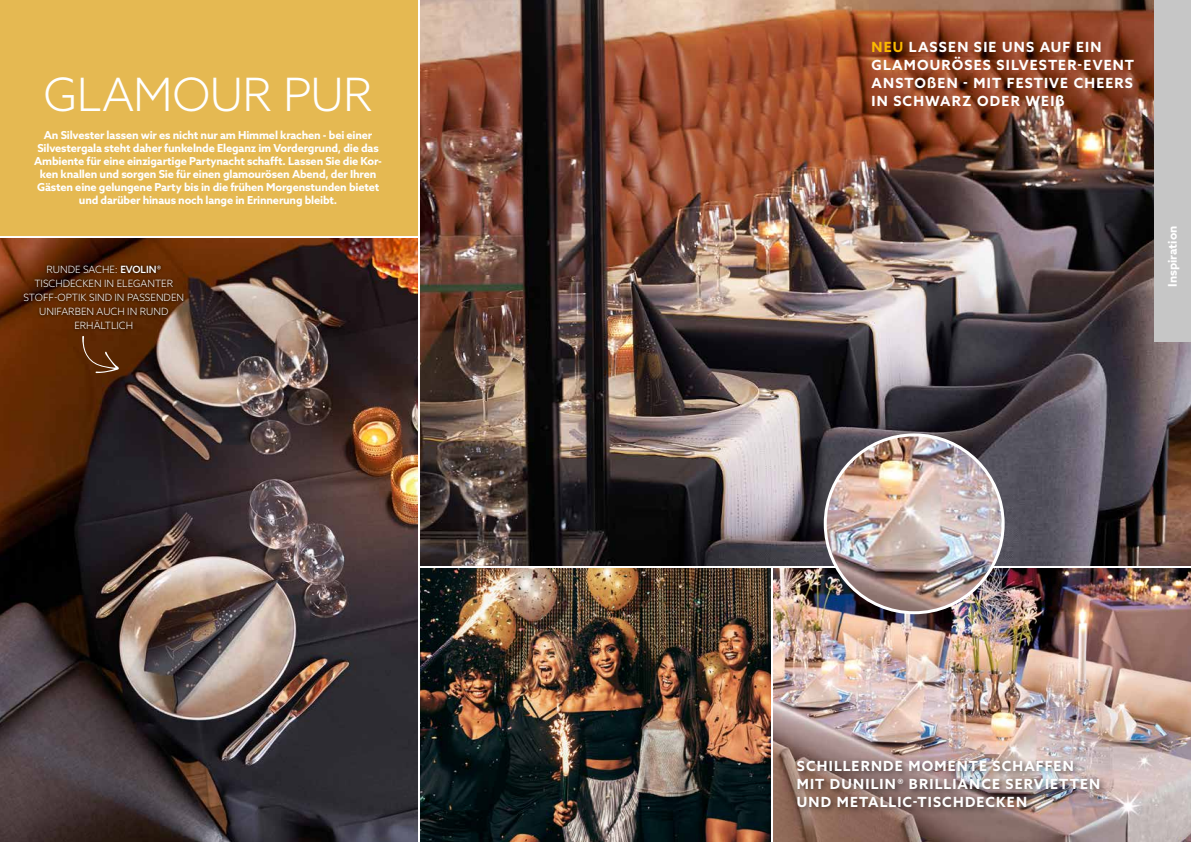
<style>
.page{position:relative;width:1191px;height:842px;background:#fff}
.page>*{position:absolute;margin:0;border:0;box-sizing:border-box;transform-origin:0 0}
.t1{font:300 46px "Azo Sans";letter-spacing:-.01em;color:#fff}
.t2{font:700 14px/18px "Azo Sans";letter-spacing:.085em;color:#fff}
.t3{font:700 12px "Azo Sans";color:#fff}
.t4{font:700 11px/13px "Azo Sans";letter-spacing:-.015em;color:#fff;text-align:center}
.t5{font:300 10px/14px "Azo Sans";color:#fff;text-align:center}
.s1{font-weight:500}
.s2{color:#fbba00}
</style>
<div class="page">
<img style="left:420px;top:0;width:771px;height:566px">
<img style="left:773px;top:569px;width:418px;height:273px">
<img style="left:420px;top:569px;width:350px;height:273px">
<img style="left:0;top:239px;width:417px;height:603px">
<div style="left:0;top:0;width:417px;height:236px;background:#e5b952"></div>
<img style="left:825px;top:435px;width:178px;height:178px;border-radius:89px">
<div style="left:1154px;top:0;width:37px;height:341px;background:#c6c6c6"></div>
<svg style="left:21px;top:263px;width:165px;height:69px;background:#582807"></svg>
<svg style="left:82px;top:336px;width:37px;height:37px"></svg>
<div style="left:794px;top:757px;width:312px;height:57px;background:#000;opacity:.53"></div>
<h1 class="t1" style="left:44px;top:64px;width:330px">GLAMOUR PUR</h1>
<p class="t4" style="left:34px;top:128px;width:349px">An Silvester lassen wir es nicht nur am Himmel krachen - bei einer Silvestergala steht daher funkelnde Eleganz im Vordergrund, die das Ambiente für eine einzigartige Partynacht schafft. Lassen Sie die Kor&shy;ken knallen und sorgen Sie für einen glamourösen Abend, der Ihren Gästen eine gelungene Party bis in die frühen Morgenstunden bietet und darüber hinaus noch lange in Erinnerung bleibt.</p>
<p class="t5" style="left:23px;top:262px;width:162px">RUNDE SACHE: <span class="s1">EVOLIN®<br></span>TISCHDECKEN IN ELEGANTER<br>STOFF-OPTIK SIND IN PASSENDEN<br>UNIFARBEN AUCH IN RUND<br>ERHÄLTLICH</p>
<p class="t2" style="left:871px;top:38px;width:264px"><span class="s2">NEU</span> LASSEN SIE UNS AUF EIN<br>GLAMOURÖSES SILVESTER-EVENT<br>ANSTOSEN - MIT FESTIVE CHEERS<br>IN SCHWARZ ODER WEIS</p>
<p class="t3" style="left:1164px;top:287px;width:63px;rotate:-90deg">Inspiration</p>
<p class="t2" style="left:797px;top:757px;width:305px">SCHILLERNDE MOMENTE SCHAFFEN<br>MIT DUNILIN® BRILLIANCE SERVIETTEN<br>UND METALLIC-TISCHDECKEN</p>
</div>
